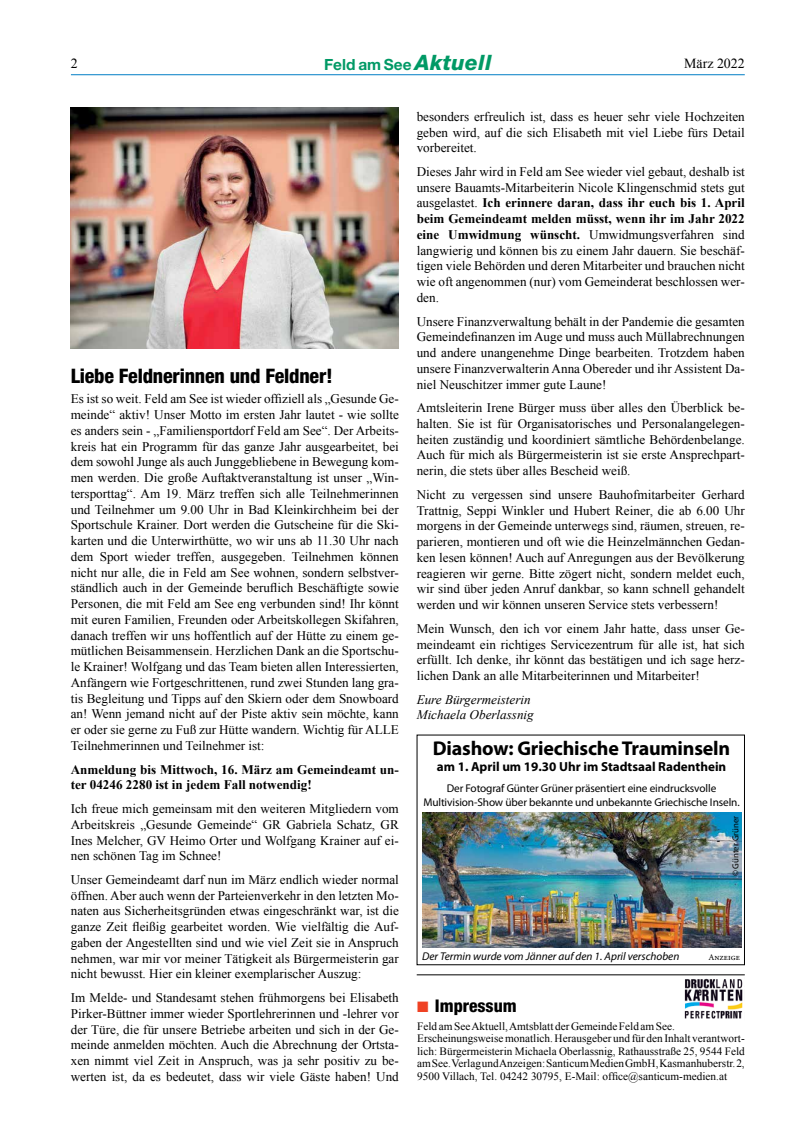
<style>
.page{position:relative;width:798px;height:1134px;background:#fff}
.page>*{position:absolute;margin:0;border:0;box-sizing:border-box;transform-origin:0 0}
.t1{font:700 20px "Myriad Pro";letter-spacing:-.01em;color:#000}
.t2{font:800 condensed 20px "Helvetica Neue";letter-spacing:-.01em;color:#000}
.t3{font:800 condensed 17.5px "Helvetica Neue";color:#000}
.t4{font:700 15.38px "Helvetica Neue";color:#009965}
.t5{font:13.88px "Times New Roman";color:#000}
.t6{font:13.12px/15.8px "Times New Roman";color:#000;text-align:justify}
.t7{font:700 13.12px/15.8px "Times New Roman";color:#000}
.t8{font:700 13.12px "Myriad Pro";color:#000}
.t9{font:italic 13.12px/15.8px "Times New Roman";color:#000}
.t10{font:11.25px/12.5px "Times New Roman";color:#000}
.t11{font:11.25px/13.5px "Myriad Pro";letter-spacing:-.01em;color:#000;text-align:center}
.t12{font:italic 11.25px "Myriad Pro";color:#000}
.t13{font:8.75px "Myriad Pro";color:#000}
.t14{font:8.75px "Minion Pro";color:#000}
.s1{font-weight:800;font-style:italic;font-size:21.25px}
.s2{font-weight:700}
.s3{color:#ef4123}
</style>
<div class="page">
<hr style="left:71px;top:74px;width:673px;height:1px;background:#007dc5">
<img style="left:684px;top:978px;width:59px;height:41px">
<hr style="left:416px;top:974px;width:328px;height:1px;background:#000">
<img style="left:71px;top:107px;width:327px;height:242px">
<img style="left:422px;top:812px;width:319px;height:135px">
<p class="t5" style="left:71px;top:54px;width:8px">2</p>
<p class="t4" style="left:324px;top:55px;width:169px">Feld am See <span class="s1">Aktuell</span></p>
<p class="t5" style="left:684px;top:54px;width:62px">März 2022</p>
<h1 class="t2" style="left:71px;top:363px;width:263px">Liebe Feldnerinnen und Feldner!</h1>
<p class="t6" style="left:71px;top:391px;width:329px">Es ist so weit. Feld am See ist wieder offiziell als „Gesunde Ge&shy;meinde“ aktiv! Unser Motto im ersten Jahr lautet - wie sollte es anders sein - „Familiensportdorf Feld am See“. Der Arbeits&shy;kreis hat ein Programm für das ganze Jahr ausgearbeitet, bei dem sowohl Junge als auch Junggebliebene in Bewegung kom&shy;men werden. Die große Auftaktveranstaltung ist unser „Win&shy;tersporttag“. Am 19. März treffen sich alle Teilnehmerinnen und Teilnehmer um 9.00 Uhr in Bad Kleinkirchheim bei der Sportschule Krainer. Dort werden die Gutscheine für die Ski&shy;karten und die Unterwirthütte, wo wir uns ab 11.30 Uhr nach dem Sport wieder treffen, ausgegeben. Teilnehmen können nicht nur alle, die in Feld am See wohnen, sondern selbstver&shy;ständlich auch in der Gemeinde beruflich Beschäftigte sowie Personen, die mit Feld am See eng verbunden sind! Ihr könnt mit euren Familien, Freunden oder Arbeitskollegen Skifahren, danach treffen wir uns hoffentlich auf der Hütte zu einem ge&shy;mütlichen Beisammensein. Herzlichen Dank an die Sportschu&shy;le Krainer! Wolfgang und das Team bieten allen Interessierten, Anfängern wie Fortgeschrittenen, rund zwei Stunden lang gra&shy;tis Begleitung und Tipps auf den Skiern oder dem Snowboard an! Wenn jemand nicht auf der Piste aktiv sein möchte, kann er oder sie gerne zu Fuß zur Hütte wandern. Wichtig für ALLE Teilnehmerinnen und Teilnehmer ist:</p>
<p class="t7" style="left:71px;top:761px;width:329px">Anmeldung bis Mittwoch, 16. März am Gemeindeamt un&shy;ter 04246 2280 ist in jedem Fall notwendig!</p>
<p class="t6" style="left:71px;top:800px;width:329px">Ich freue mich gemeinsam mit den weiteren Mitgliedern vom Arbeitskreis „Gesunde Gemeinde“ GR Gabriela Schatz, GR Ines Melcher, GV Heimo Orter und Wolfgang Krainer auf ei&shy;nen schönen Tag im Schnee!</p>
<p class="t6" style="left:71px;top:871px;width:329px">Unser Gemeindeamt darf nun im März endlich wieder normal öffnen. Aber auch wenn der Parteienverkehr in den letzten Mo&shy;naten aus Sicherheitsgründen etwas eingeschränkt war, ist die ganze Zeit fleißig gearbeitet worden. Wie vielfältig die Auf&shy;gaben der Angestellten sind und wie viel Zeit sie in Anspruch nehmen, war mir vor meiner Tätigkeit als Bürgermeisterin gar nicht bewusst. Hier ein kleiner exemplarischer Auszug:</p>
<p class="t6" style="left:71px;top:989px;width:329px">Im Melde- und Standesamt stehen frühmorgens bei Elisabeth Pirker-Büttner immer wieder Sportlehrerinnen und -lehrer vor der Türe, die für unsere Betriebe arbeiten und sich in der Ge&shy;meinde anmelden möchten. Auch die Abrechnung der Ortsta&shy;xen nimmt viel Zeit in Anspruch, was ja sehr positiv zu be&shy;werten ist, da es bedeutet, dass wir viele Gäste haben! Und</p>
<p class="t6" style="left:416px;top:108px;width:329px">besonders erfreulich ist, dass es heuer sehr viele Hochzeiten geben wird, auf die sich Elisabeth mit viel Liebe fürs Detail vorbereitet.</p>
<p class="t6" style="left:416px;top:163px;width:329px">Dieses Jahr wird in Feld am See wieder viel gebaut, deshalb ist unsere Bauamts-Mitarbeiterin Nicole Klingenschmid stets gut ausgelastet. <span class="s2">Ich erinnere daran, dass ihr euch bis 1. April beim Gemeindeamt melden müsst, wenn ihr im Jahr 2022 eine Umwidmung wünscht.</span> Umwidmungsverfahren sind langwierig und können bis zu einem Jahr dauern. Sie beschäf&shy;tigen viele Behörden und deren Mitarbeiter und brauchen nicht wie oft angenommen (nur) vom Gemeinderat beschlossen wer&shy;den.</p>
<p class="t6" style="left:416px;top:313px;width:329px">Unsere Finanzverwaltung behält in der Pandemie die gesamten Gemeindefinanzen im Auge und muss auch Müllabrechnungen und andere unangenehme Dinge bearbeiten. Trotzdem haben unsere Finanzverwalterin Anna Obereder und ihr Assistent Da&shy;niel Neuschitzer immer gute Laune!</p>
<p class="t6" style="left:416px;top:400px;width:329px">Amtsleiterin Irene Bürger muss über alles den Überblick be&shy;halten. Sie ist für Organisatorisches und Personalangelegen&shy;heiten zuständig und koordiniert sämtliche Behördenbelange.<br>Auch für mich als Bürgermeisterin ist sie erste Ansprechpart&shy;nerin, die stets über alles Bescheid weiß.</p>
<p class="t6" style="left:416px;top:486px;width:329px">Nicht zu vergessen sind unsere Bauhofmitarbeiter Gerhard Trattnig, Seppi Winkler und Hubert Reiner, die ab 6.00 Uhr morgens in der Gemeinde unterwegs sind, räumen, streuen, re&shy;parieren, montieren und oft wie die Heinzelmännchen Gedan&shy;ken lesen können! Auch auf Anregungen aus der Bevölkerung reagieren wir gerne. Bitte zögert nicht, sondern meldet euch, wir sind über jeden Anruf dankbar, so kann schnell gehandelt werden und wir können unseren Service stets verbessern!</p>
<p class="t6" style="left:416px;top:620px;width:329px">Mein Wunsch, den ich vor einem Jahr hatte, dass unser Ge&shy;meindeamt ein richtiges Servicezentrum für alle ist, hat sich erfüllt. Ich denke, ihr könnt das bestätigen und ich sage herz&shy;lichen Dank an alle Mitarbeiterinnen und Mitarbeiter!</p>
<p class="t9" style="left:416px;top:691px;width:119px">Eure Bürgermeisterin<br>Michaela Oberlassnig</p>
<h1 class="t1" style="left:432px;top:735px;width:299px">Diashow: Griechische Trauminseln</h1>
<p class="t8" style="left:436px;top:758px;width:291px">am 1. April um 19.30 Uhr im Stadtsaal Radenthein</p>
<p class="t11" style="left:423px;top:781px;width:317px">Der Fotograf Günter Grüner präsentiert eine eindrucksvolle<br>Multivision-Show über bekannte und unbekannte Griechische Inseln.</p>
<p class="t13" style="left:729px;top:876px;width:62px;rotate:-90deg">© Günter Grüner</p>
<p class="t12" style="left:422px;top:949px;width:259px">Der Termin wurde vom Jänner auf den 1. April verschoben</p>
<p class="t14" style="left:708px;top:951px;width:33px">Anzeige</p>
<h2 class="t3" style="left:417px;top:995px;width:101px"><span class="s3">■</span> Impressum</h2>
<p class="t10" style="left:417px;top:1020px;width:329px">Feld am See Aktuell, Amtsblatt der Gemeinde Feld am See.<br>Erscheinungsweise monatlich. Herausgeber und für den Inhalt verantwort&shy;lich: Bürgermeisterin Michaela Oberlassnig, Rathausstraße 25, 9544 Feld am See. Verlag und Anzeigen: Santicum Medien GmbH, Kasmanhuberstr. 2, 9500 Villach, Tel. 04242 30795, E-Mail: office@santicum-medien.at</p>
</div>
